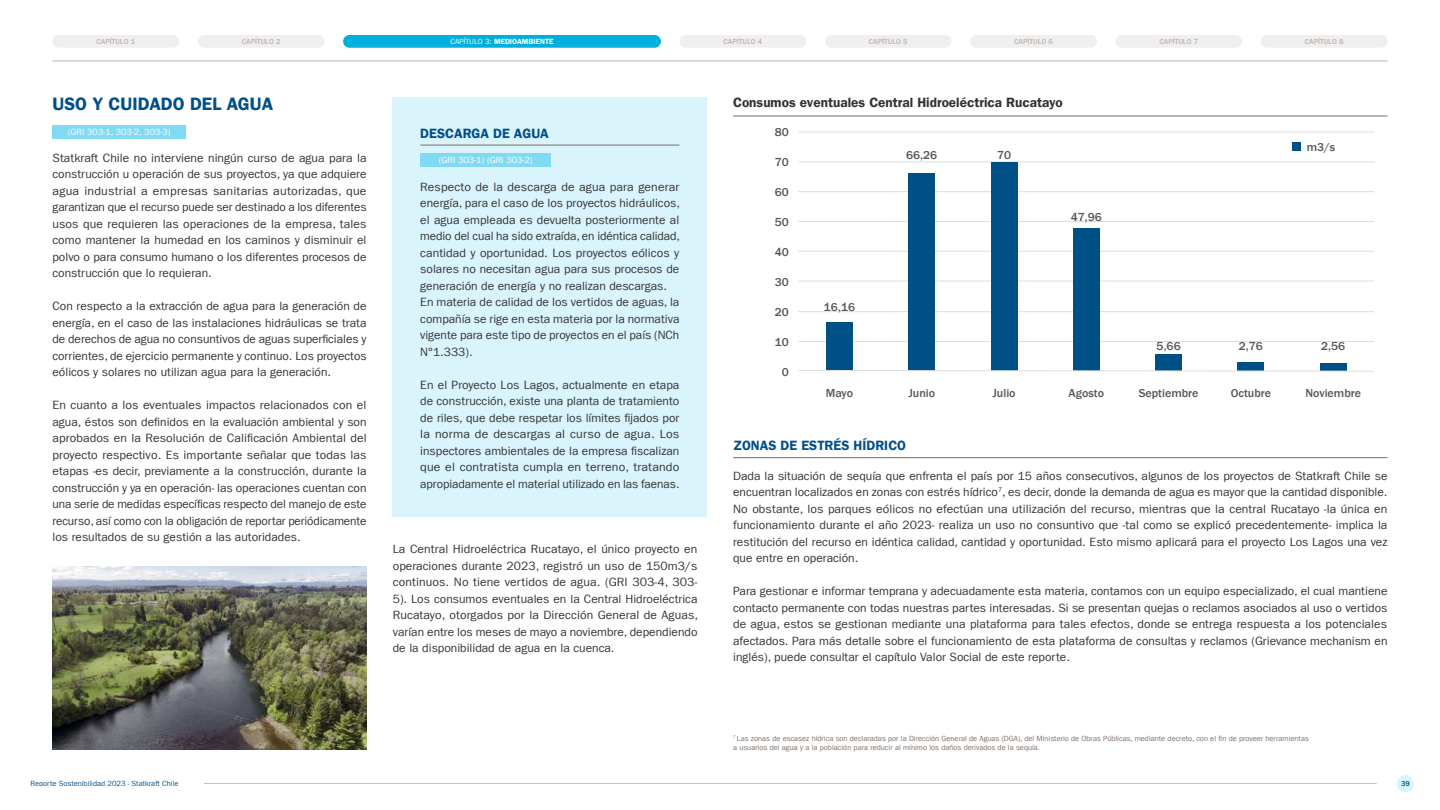
<style>
.page{position:relative;width:1440px;height:810px;background:#fff}
.page>*{position:absolute;margin:0;border:0;box-sizing:border-box;transform-origin:0 0}
.t1{font:18px "Franklin Gothic LT Com Dm";color:#005088}
.t2{font:13.5px "Franklin Gothic LT Com Dm";color:#333}
.t3{font:13.5px "Franklin Gothic LT Com Dm";color:#005088}
.t4{font:12px/16.5px "Franklin Gothic LT Com";color:#333;text-align:justify}
.t5{font:500 12px "Franklin Gothic LT Com";color:#575756}
.t6{font:9px "Franklin Gothic LT Com";color:#fff}
.t7{font:7.5px/9px "Franklin Gothic LT Com";color:#7a6f69}
.t8{font:500 7.5px "Franklin Gothic LT Com";color:#bbb3b0}
.t9{font:7.5px "Franklin Gothic LT Com";color:#005088}
.t10{font:7.5px "Franklin Gothic LT Com Dm";color:#fff}
.t11{font:500 7.5px "Franklin Gothic LT Com";color:#005088}
.s1{font-family:"Franklin Gothic LT Com"}
</style>
<div class="page">
<svg style="left:1397px;top:775px;width:17px;height:17px"></svg>
<hr style="left:204px;top:783px;width:1173px;height:1px;background:#80daf3">
<hr style="left:52px;top:61px;width:1336px;height:1px;background:#bbb3b0">
<div style="left:52px;top:35px;width:127px;height:13px;background:#f0efee;border-radius:6px"></div>
<div style="left:198px;top:35px;width:126px;height:13px;background:#f0efee;border-radius:6px"></div>
<div style="left:343px;top:35px;width:318px;height:13px;background:#00b0dc;border-radius:6px"></div>
<div style="left:970px;top:35px;width:127px;height:13px;background:#f0efee;border-radius:6px"></div>
<div style="left:680px;top:35px;width:126px;height:13px;background:#f0efee;border-radius:6px"></div>
<div style="left:825px;top:35px;width:127px;height:13px;background:#f0efee;border-radius:6px"></div>
<div style="left:1116px;top:35px;width:126px;height:13px;background:#f0efee;border-radius:6px"></div>
<div style="left:1261px;top:35px;width:127px;height:13px;background:#f0efee;border-radius:6px"></div>
<div style="left:52px;top:125px;width:134px;height:14px;background:#80daf3"></div>
<div style="left:393px;top:98px;width:314px;height:420px;background:#daf4fc"></div>
<div style="left:420px;top:153px;width:131px;height:14px;background:#80daf3"></div>
<hr style="left:733px;top:116px;width:655px;height:1px;background:#786e69">
<hr style="left:798px;top:132px;width:576px;height:1px;background:#dedede">
<hr style="left:798px;top:162px;width:576px;height:1px;background:#dedede">
<hr style="left:798px;top:191px;width:576px;height:1px;background:#dedede">
<hr style="left:798px;top:221px;width:576px;height:1px;background:#dedede">
<hr style="left:798px;top:251px;width:576px;height:1px;background:#dedede">
<hr style="left:798px;top:281px;width:576px;height:1px;background:#dedede">
<hr style="left:798px;top:311px;width:576px;height:1px;background:#dedede">
<hr style="left:798px;top:341px;width:576px;height:1px;background:#dedede">
<div style="left:1320px;top:363px;width:26px;height:8px;background:#005088"></div>
<div style="left:1238px;top:362px;width:26px;height:9px;background:#005088"></div>
<div style="left:1156px;top:354px;width:26px;height:17px;background:#005088"></div>
<div style="left:1073px;top:228px;width:27px;height:143px;background:#005088"></div>
<div style="left:991px;top:162px;width:26px;height:209px;background:#005088"></div>
<div style="left:909px;top:173px;width:26px;height:198px;background:#005088"></div>
<div style="left:826px;top:322px;width:27px;height:49px;background:#005088"></div>
<svg style="left:798px;top:370px;width:576px;height:2px"></svg>
<div style="left:1292px;top:143px;width:9px;height:8px;background:#005088"></div>
<hr style="left:420px;top:145px;width:259px;height:1px;background:#786e69">
<hr style="left:733px;top:457px;width:655px;height:1px;background:#786e69">
<img style="left:53px;top:566px;width:314px;height:184px">
<p class="t8" style="left:97px;top:37px;width:40px">CAPÍTULO 1</p>
<p class="t8" style="left:242px;top:37px;width:40px">CAPÍTULO 2</p>
<p class="t10" style="left:451px;top:37px;width:104px"><span class="s1">CAPÍTULO 3:</span> MEDIOAMBIENTE</p>
<p class="t8" style="left:724px;top:37px;width:40px">CAPÍTULO 4</p>
<p class="t8" style="left:869px;top:37px;width:40px">CAPÍTULO 5</p>
<p class="t8" style="left:1014px;top:37px;width:40px">CAPÍTULO 6</p>
<p class="t8" style="left:1160px;top:37px;width:40px">CAPÍTULO 7</p>
<p class="t8" style="left:1305px;top:37px;width:40px">CAPÍTULO 8</p>
<h1 class="t1" style="left:52px;top:93px;width:222px">USO Y CUIDADO DEL AGUA</h1>
<p class="t2" style="left:733px;top:94px;width:331px">Consumos eventuales Central Hidroeléctrica Rucatayo</p>
<p class="t6" style="left:68px;top:127px;width:104px">(GRI 303-1, 303-2, 303-3)</p>
<p class="t3" style="left:420px;top:125px;width:130px">DESCARGA DE AGUA</p>
<p class="t5" style="left:775px;top:125px;width:16px">80</p>
<p class="t4" style="left:52px;top:150px;width:316px">Statkraft Chile no interviene ningún curso de agua para la construcción u operación de sus proyectos, ya que adquiere agua industrial a empresas sanitarias autorizadas, que garantizan que el recurso puede ser destinado a los diferentes usos que requieren las operaciones de la empresa, tales como mantener la humedad en los caminos y disminuir el polvo o para consumo humano o los diferentes procesos de construcción que lo requieran.</p>
<p class="t4" style="left:52px;top:298px;width:316px">Con respecto a la extracción de agua para la generación de energía, en el caso de las instalaciones hidráulicas se trata de derechos de agua no consuntivos de aguas superficiales y corrientes, de ejercicio permanente y continuo. Los proyectos eólicos y solares no utilizan agua para la generación.</p>
<p class="t4" style="left:52px;top:397px;width:316px">En cuanto a los eventuales impactos relacionados con el agua, éstos son definidos en la evaluación ambiental y son aprobados en la Resolución de Calificación Ambiental del proyecto respectivo. Es importante señalar que todas las etapas -es decir, previamente a la construcción, durante la construcción y ya en operación- las operaciones cuentan con una serie de medidas específicas respecto del manejo de este recurso, así como con la obligación de reportar periódicamente los resultados de su gestión a las autoridades.</p>
<p class="t6" style="left:439px;top:155px;width:95px">(GRI 303-1) (GRI 303-2)</p>
<p class="t4" style="left:420px;top:179px;width:261px;text-align:left">Respecto de la descarga de agua para generar energía, para el caso de los proyectos hidráulicos, el agua empleada es devuelta posteriormente al medio del cual ha sido extraída, en idéntica calidad, cantidad y oportunidad. Los proyectos eólicos y solares no necesitan agua para sus procesos de generación de energía y no realizan descargas.<br>En materia de calidad de los vertidos de aguas, la compañía se rige en esta materia por la normativa vigente para este tipo de proyectos en el país (NCh N°1.333).</p>
<p class="t4" style="left:420px;top:377px;width:261px">En el Proyecto Los Lagos, actualmente en etapa de construcción, existe una planta de tratamiento de riles, que debe respetar los límites fijados por la norma de descargas al curso de agua. Los inspectores ambientales de la empresa fiscalizan que el contratista cumpla en terreno, tratando apropiadamente el material utilizado en las faenas.</p>
<p class="t4" style="left:393px;top:541px;width:307px">La Central Hidroeléctrica Rucatayo, el único proyecto en operaciones durante 2023, registró un uso de 150m3/s continuos. No tiene vertidos de agua. (GRI 303-4, 303- 5). Los consumos eventuales en la Central Hidroeléctrica Rucatayo, otorgados por la Dirección General de Aguas, varían entre los meses de mayo a noviembre, dependiendo de la disponibilidad de agua en la cuenca.</p>
<p class="t5" style="left:775px;top:155px;width:16px">70</p>
<p class="t5" style="left:775px;top:185px;width:16px">60</p>
<p class="t5" style="left:775px;top:215px;width:16px">50</p>
<p class="t5" style="left:775px;top:245px;width:16px">40</p>
<p class="t5" style="left:775px;top:275px;width:16px">30</p>
<p class="t5" style="left:775px;top:305px;width:16px">20</p>
<p class="t5" style="left:775px;top:335px;width:16px">10</p>
<p class="t5" style="left:782px;top:365px;width:9px">0</p>
<p class="t5" style="left:906px;top:148px;width:33px">66,26</p>
<p class="t5" style="left:997px;top:148px;width:16px">70</p>
<p class="t5" style="left:824px;top:301px;width:33px">16,16</p>
<p class="t5" style="left:1071px;top:211px;width:33px">47,96</p>
<p class="t5" style="left:1307px;top:140px;width:30px">m3/s</p>
<p class="t5" style="left:1157px;top:340px;width:26px">5,66</p>
<p class="t5" style="left:1239px;top:340px;width:26px">2,76</p>
<p class="t5" style="left:1321px;top:340px;width:26px">2,56</p>
<p class="t5" style="left:826px;top:386px;width:29px">Mayo</p>
<p class="t5" style="left:908px;top:386px;width:28px">Junio</p>
<p class="t5" style="left:993px;top:386px;width:25px">Julio</p>
<p class="t5" style="left:1069px;top:386px;width:37px">Agosto</p>
<p class="t5" style="left:1139px;top:386px;width:61px">Septiembre</p>
<p class="t5" style="left:1231px;top:386px;width:42px">Octubre</p>
<p class="t5" style="left:1305px;top:386px;width:57px">Noviembre</p>
<p class="t3" style="left:733px;top:437px;width:175px">ZONAS DE ESTRÉS HÍDRICO</p>
<p class="t4" style="left:733px;top:467px;width:656px">Dada la situación de sequía que enfrenta el país por 15 años consecutivos, algunos de los proyectos de Statkraft Chile se encuentran localizados en zonas con estrés hídrico<sup>7</sup>, es decir, donde la demanda de agua es mayor que la cantidad disponible.<br>No obstante, los parques eólicos no efectúan una utilización del recurso, mientras que la central Rucatayo -la única en funcionamiento durante el año 2023- realiza un uso no consuntivo que -tal como se explicó precedentemente- implica la restitución del recurso en idéntica calidad, cantidad y oportunidad. Esto mismo aplicará para el proyecto Los Lagos una vez que entre en operación.</p>
<p class="t4" style="left:733px;top:583px;width:656px">Para gestionar e informar temprana y adecuadamente esta materia, contamos con un equipo especializado, el cual mantiene contacto permanente con todas nuestras partes interesadas. Si se presentan quejas o reclamos asociados al uso o vertidos de agua, estos se gestionan mediante una plataforma para tales efectos, donde se entrega respuesta a los potenciales afectados. Para más detalle sobre el funcionamiento de esta plataforma de consultas y reclamos (Grievance mechanism en inglés), puede consultar el capítulo Valor Social de este reporte.</p>
<p class="t7" style="left:733px;top:734px;width:577px"><sup>7</sup> Las zonas de escasez hídrica son declaradas por la Dirección General de Aguas (DGA), del Ministerio de Obras Públicas, mediante decreto, con el fin de proveer herramientas a usuarios del agua y a la población para reducir al mínimo los daños derivados de la sequía.</p>
<p class="t9" style="left:30px;top:779px;width:150px">Reporte Sostenibilidad 2023 - Statkraft Chile</p>
<p class="t11" style="left:1401px;top:780px;width:10px">39</p>
</div>
